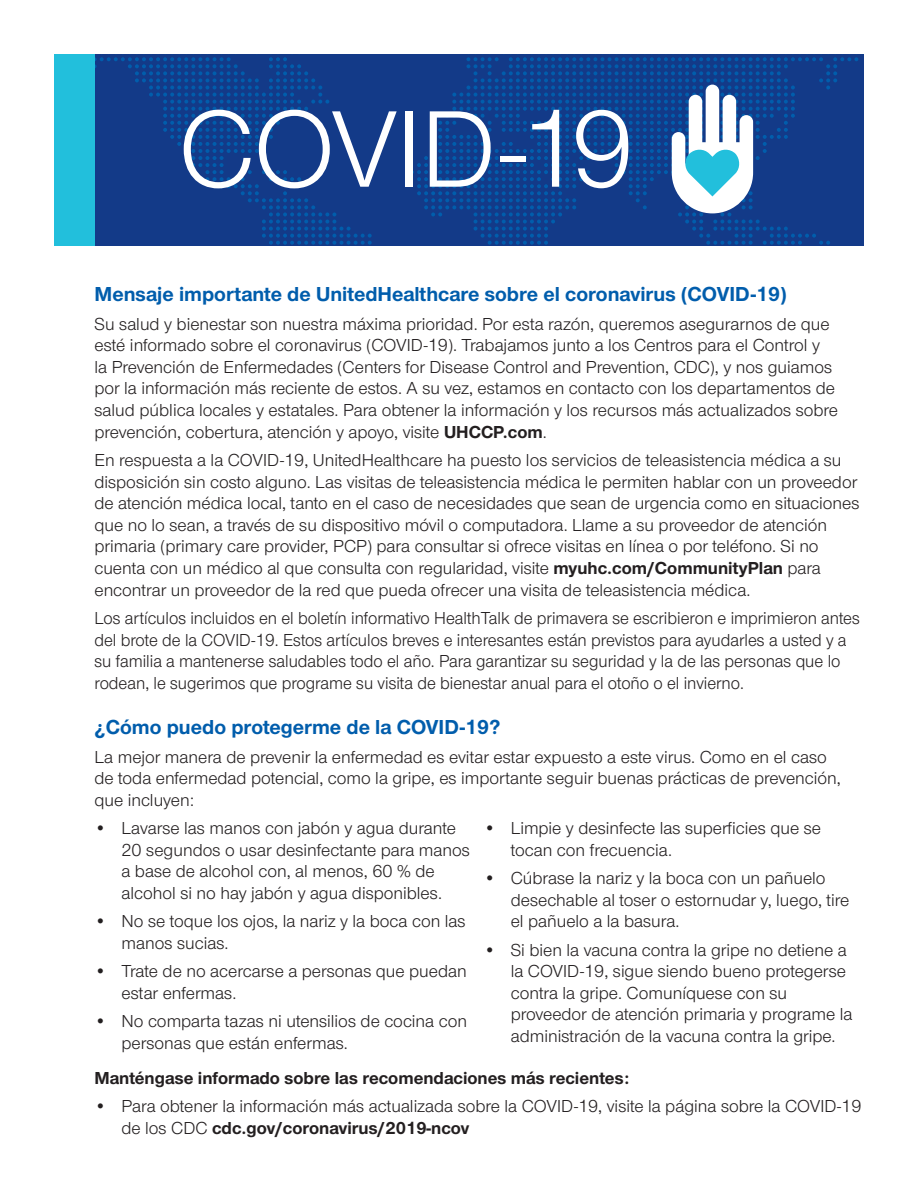
<style>
.page{position:relative;width:918px;height:1188px;background:#fff}
.page>*{position:absolute;margin:0;border:0;box-sizing:border-box;transform-origin:0 0}
.t1{font:700 21px "UHC Sans";color:#015dac}
.t2{font:18px/21.6px "UHC Sans";color:#231f20}
.t3{font:18px/21.6px "UHC Sans";color:#231f20;scale:.96 1}
.t4{font:700 18px "UHC Sans";color:#231f20}
.s1{font-weight:700}
</style>
<div class="page">
<div style="left:54px;top:54px;width:41px;height:191px;background:#22bfdc"></div>
<svg style="left:95px;top:54px;width:302px;height:191px;background:#204a93"></svg>
<svg style="left:410px;top:54px;width:454px;height:191px;background:#2c559a"></svg>
<p class="t1" style="left:94px;top:280px;width:694px">Mensaje importante de UnitedHealthcare sobre el coronavirus (COVID-19)</p>
<p class="t2" style="left:94px;top:312px;width:745px">Su salud y bienestar son nuestra máxima prioridad. Por esta razón, queremos asegurarnos de que esté informado sobre el coronavirus (COVID-19). Trabajamos junto a los Centros para el Control y<br>la Prevención de Enfermedades (Centers for Disease Control and Prevention, CDC), y nos guiamos por la información más reciente de estos. A su vez, estamos en contacto con los departamentos de salud pública locales y estatales. Para obtener la información y los recursos más actualizados sobre prevención, cobertura, atención y apoyo, visite <span class="s1">UHCCP.com</span>.</p>
<p class="t2" style="left:94px;top:449px;width:767px">En respuesta a la COVID-19, UnitedHealthcare ha puesto los servicios de teleasistencia médica a su disposición sin costo alguno. Las visitas de teleasistencia médica le permiten hablar con un proveedor de atención médica local, tanto en el caso de necesidades que sean de urgencia como en situaciones que no lo sean, a través de su dispositivo móvil o computadora. Llame a su proveedor de atención primaria (primary care provider, PCP) para consultar si ofrece visitas en línea o por teléfono. Si no cuenta con un médico al que consulta con regularidad, visite <span class="s1">myuhc.com/CommunityPlan</span> para encontrar un proveedor de la red que pueda ofrecer una visita de teleasistencia médica.</p>
<p class="t3" style="left:94px;top:607px;width:799px">Los artículos incluidos en el boletín informativo HealthTalk de primavera se escribieron e imprimieron antes del brote de la COVID-19. Estos artículos breves e interesantes están previstos para ayudarles a usted y a su familia a mantenerse saludables todo el año. Para garantizar su seguridad y la de las personas que lo rodean, le sugerimos que programe su visita de bienestar anual para el otoño o el invierno.</p>
<p class="t1" style="left:94px;top:713px;width:408px">¿Cómo puedo protegerme de la COVID-19?</p>
<p class="t2" style="left:94px;top:745px;width:748px">La mejor manera de prevenir la enfermedad es evitar estar expuesto a este virus. Como en el caso de toda enfermedad potencial, como la gripe, es importante seguir buenas prácticas de prevención, que incluyen:</p>
<p class="t2" style="left:122px;top:817px;width:350px;text-indent:-27px">• Lavarse las manos con jabón y agua durante 20 segundos o usar desinfectante para manos a base de alcohol con, al menos, 60 % de alcohol si no hay jabón y agua disponibles.</p>
<p class="t2" style="left:122px;top:910px;width:346px;text-indent:-27px">• No se toque los ojos, la nariz y la boca con las manos sucias.</p>
<p class="t2" style="left:122px;top:960px;width:347px;text-indent:-27px">• Trate de no acercarse a personas que puedan estar enfermas.</p>
<p class="t2" style="left:122px;top:1010px;width:347px;text-indent:-27px">• No comparta tazas ni utensilios de cocina con personas que están enfermas.</p>
<p class="t2" style="left:511px;top:817px;width:312px;text-indent:-27px">• Limpie y desinfecte las superficies que se tocan con frecuencia.</p>
<p class="t2" style="left:511px;top:867px;width:340px;text-indent:-27px">• Cúbrase la nariz y la boca con un pañuelo desechable al toser o estornudar y, luego, tire el pañuelo a la basura.</p>
<p class="t2" style="left:511px;top:938px;width:343px;text-indent:-27px">• Si bien la vacuna contra la gripe no detiene a la COVID-19, sigue siendo bueno protegerse contra la gripe. Comuníquese con su proveedor de atención primaria y programe la administración de la vacuna contra la gripe.</p>
<p class="t4" style="left:94px;top:1066px;width:536px">Manténgase informado sobre las recomendaciones más recientes:</p>
<p class="t2" style="left:122px;top:1095px;width:742px;text-indent:-27px">• Para obtener la información más actualizada sobre la COVID-19, visite la página sobre la COVID-19 de los CDC <span class="s1">cdc.gov/coronavirus/2019-ncov</span></p>
</div>
